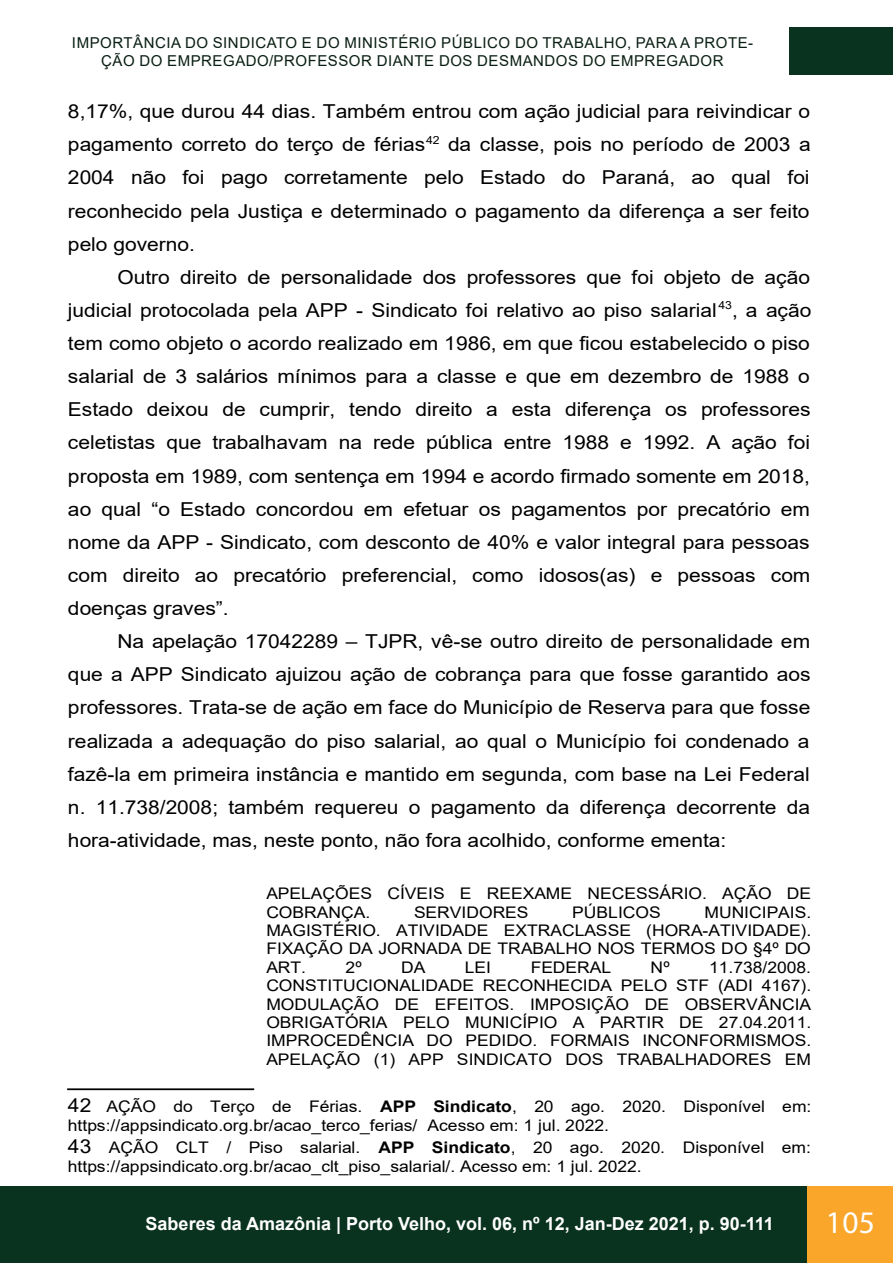
<style>
.page{position:relative;width:893px;height:1263px;background:#fff}
.page>*{position:absolute;margin:0;border:0;box-sizing:border-box;transform-origin:0 0}
.t1{font:31.5px "Myriad Pro";color:#fff}
.t2{font:19.2px/33.2px "Arial";color:#000001;text-align:justify;scale:1.09 1}
.t3{font:700 18px "Arial";color:#fff}
.t4{font:16.05px/18.5px "Arial";color:#000001;scale:1.09 1}
.t5{font:15px/18px "Arial";letter-spacing:.035em;color:#0a1f13;text-align:center}
.s1{font-size:19.2px}
.s2{font-weight:700}
</style>
<div class="page">
<div style="left:789px;top:28px;width:104px;height:47px;background:#09321f"></div>
<div style="left:0;top:1186px;width:893px;height:77px;background:#09321f"></div>
<div style="left:808px;top:1186px;width:85px;height:77px;background:#f9a62a"></div>
<div style="left:68px;top:1089px;width:186px;height:1px;border:1px solid #000001"></div>
<p class="t5" style="left:72px;top:34px;width:683px">IMPORTÂNCIA DO SINDICATO E DO MINISTÉRIO PÚBLICO DO TRABALHO, PARA A PROTE-<br>ÇÃO DO EMPREGADO/PROFESSOR DIANTE DOS DESMANDOS DO EMPREGADOR</p>
<p class="t2" style="left:68px;top:95px;width:683px">8,17%, que durou 44 dias. Também entrou com ação judicial para reivindicar o pagamento correto do terço de férias<sup>42</sup> da classe, pois no período de 2003 a 2004 não foi pago corretamente pelo Estado do Paraná, ao qual foi reconhecido pela Justiça e determinado o pagamento da diferença a ser feito pelo governo.</p>
<p class="t2" style="left:68px;top:261px;width:684px;text-indent:49px">Outro direito de personalidade dos professores que foi objeto de ação judicial protocolada pela APP - Sindicato foi relativo ao piso salarial<sup>43</sup>, a ação tem como objeto o acordo realizado em 1986, em que ficou estabelecido o piso salarial de 3 salários mínimos para a classe e que em dezembro de 1988 o Estado deixou de cumprir, tendo direito a esta diferença os professores celetistas que trabalhavam na rede pública entre 1988 e 1992. A ação foi proposta em 1989, com sentença em 1994 e acordo firmado somente em 2018, ao qual “o Estado concordou em efetuar os pagamentos por precatório em nome da APP - Sindicato, com desconto de 40% e valor integral para pessoas com direito ao precatório preferencial, como idosos(as) e pessoas com doenças graves”.</p>
<p class="t2" style="left:68px;top:625px;width:683px;text-indent:49px">Na apelação 17042289 – TJPR, vê-se outro direito de personalidade em que a APP Sindicato ajuizou ação de cobrança para que fosse garantido aos professores. Trata-se de ação em face do Município de Reserva para que fosse realizada a adequação do piso salarial, ao qual o Município foi condenado a fazê-la em primeira instância e mantido em segunda, com base na Lei Federal n. 11.738/2008; também requereu o pagamento da diferença decorrente da hora-atividade, mas, neste ponto, não fora acolhido, conforme ementa:</p>
<p class="t4" style="left:266px;top:884px;width:501px">APELAÇÕES CÍVEIS E REEXAME NECESSÁRIO. AÇÃO DE<br>COBRANÇA.</p>
<p class="t4" style="left:414px;top:903px;width:107px">SERVIDORES</p>
<p class="t4" style="left:572px;top:903px;width:83px">PÚBLICOS</p>
<p class="t4" style="left:266px;top:903px;width:502px;text-align:justify;text-indent:438px">MUNICIPAIS.<br>MAGISTÉRIO. ATIVIDADE EXTRACLASSE (HORA-ATIVIDADE).<br>FIXAÇÃO DA JORNADA DE TRABALHO NOS TERMOS DO §4º DO ART.</p>
<p class="t4" style="left:266px;top:958px;width:502px;text-align:justify;text-indent:443px">11.738/2008.<br>CONSTITUCIONALIDADE RECONHECIDA PELO STF (ADI 4167).<br>MODULAÇÃO DE EFEITOS. IMPOSIÇÃO DE OBSERVÂNCIA OBRIGATÓRIA PELO MUNICÍPIO A PARTIR DE 27.04.2011.<br>IMPROCEDÊNCIA DO PEDIDO. FORMAIS INCONFORMISMOS.<br>APELAÇÃO (1) APP SINDICATO DOS TRABALHADORES EM</p>
<p class="t4" style="left:68px;top:1097px;width:684px;line-height:19.2px"><span class="s1">42</span> AÇÃO do Terço de Férias. <span class="s2">APP Sindicato</span>, 20 ago. 2020. Disponível em: https://appsindicato.org.br/acao_terco_ferias/ Acesso em: 1 jul. 2022.</p>
<p class="t4" style="left:68px;top:1137px;width:683px;line-height:19.2px"><span class="s1">43</span> AÇÃO CLT / Piso salarial. <span class="s2">APP Sindicato</span>, 20 ago. 2020. Disponível em: https://appsindicato.org.br/acao_clt_piso_salarial/. Acesso em: 1 jul. 2022.</p>
<p class="t4" style="left:346px;top:958px;width:16px">2º</p>
<p class="t4" style="left:401px;top:958px;width:24px">DA</p>
<p class="t4" style="left:465px;top:958px;width:26px">LEI</p>
<p class="t4" style="left:531px;top:958px;width:75px">FEDERAL</p>
<p class="t4" style="left:651px;top:958px;width:19px">Nº</p>
<p class="t3" style="left:146px;top:1211px;width:630px">Saberes da Amazônia | Porto Velho, vol. 06, nº 12, Jan-Dez 2021, p. 90-111</p>
<h1 class="t1" style="left:826px;top:1202px;width:51px">105</h1>
</div>
